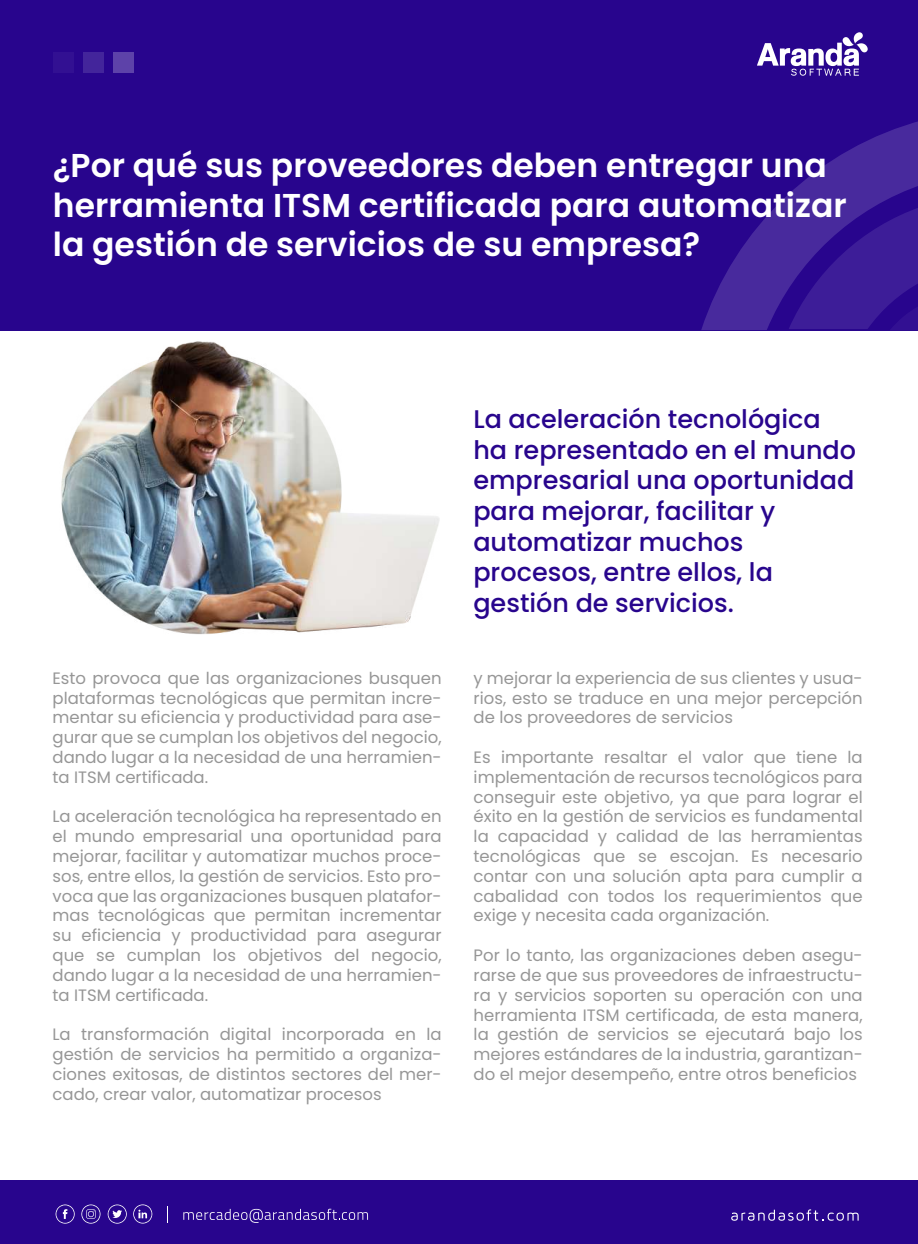
<style>
.page{position:relative;width:918px;height:1244px;background:#fff}
.page>*{position:absolute;margin:0;border:0;box-sizing:border-box;transform-origin:0 0}
.t1{font:600 33px/39.6px "Poppins";color:#fff}
.t2{font:500 25.5px/30.6px "Poppins";color:#28058d}
.t3{font:16.5px/19.8px "Poppins";color:#969696;text-align:justify}
</style>
<div class="page">
<div style="left:0;top:0;width:918px;height:330px;background:#28058d"></div>
<div style="left:53px;top:52px;width:21px;height:21px;background:#321092"></div>
<div style="left:83px;top:52px;width:21px;height:21px;background:#43259b"></div>
<div style="left:113px;top:52px;width:20px;height:21px;background:#5d42a9"></div>
<svg style="left:757px;top:32px;width:111px;height:44px"></svg>
<div style="left:0;top:1180px;width:918px;height:63px;background:#28058d"></div>
<svg style="left:731px;top:1209px;width:128px;height:11px"></svg>
<svg style="left:56px;top:1204px;width:19px;height:19px"></svg>
<svg style="left:133px;top:1204px;width:19px;height:19px"></svg>
<svg style="left:108px;top:1204px;width:19px;height:19px"></svg>
<svg style="left:81px;top:1204px;width:19px;height:19px"></svg>
<svg style="left:183px;top:1208px;width:185px;height:14px"></svg>
<svg style="left:701px;top:121px;width:217px;height:209px"></svg>
<img style="left:0;top:330px;width:463px;height:305px">
<h1 class="t1" style="left:53px;top:146px;width:795px">¿Por qué sus proveedores deben entregar una herramienta ITSM certificada para automatizar la gestión de servicios de su empresa?</h1>
<p class="t3" style="left:53px;top:668px;width:391px">Esto provoca que las organizaciones busquen plataformas tecnológicas que permitan incre&shy;mentar su eficiencia y productividad para ase&shy;gurar que se cumplan los objetivos del negocio, dando lugar a la necesidad de una herramien&shy;ta ITSM certificada.</p>
<p class="t3" style="left:53px;top:806px;width:391px">La aceleración tecnológica ha representado en el mundo empresarial una oportunidad para mejorar, facilitar y automatizar muchos proce&shy;sos, entre ellos, la gestión de servicios. Esto pro&shy;voca que las organizaciones busquen platafor&shy;mas tecnológicas que permitan incrementar su eficiencia y productividad para asegurar que se cumplan los objetivos del negocio, dando lugar a la necesidad de una herramien&shy;ta ITSM certificada.</p>
<p class="t3" style="left:53px;top:1024px;width:391px">La transformación digital incorporada en la gestión de servicios ha permitido a organiza&shy;ciones exitosas, de distintos sectores del mer&shy;cado, crear valor, automatizar procesos</p>
<h2 class="t2" style="left:473px;top:404px;width:384px">La aceleración tecnológica ha representado en el mundo empresarial una oportunidad para mejorar, facilitar y automatizar muchos procesos, entre ellos, la gestión de servicios.</h2>
<p class="t3" style="left:474px;top:668px;width:391px">y mejorar la experiencia de sus clientes y usua&shy;rios, esto se traduce en una mejor percepción de los proveedores de servicios</p>
<p class="t3" style="left:474px;top:747px;width:391px">Es importante resaltar el valor que tiene la implementación de recursos tecnológicos para conseguir este objetivo, ya que para lograr el éxito en la gestión de servicios es fundamental la capacidad y calidad de las herramientas tecnológicas que se escojan. Es necesario contar con una solución apta para cumplir a cabalidad con todos los requerimientos que exige y necesita cada organización.</p>
<p class="t3" style="left:474px;top:945px;width:391px">Por lo tanto, las organizaciones deben asegu&shy;rarse de que sus proveedores de infraestructu&shy;ra y servicios soporten su operación con una herramienta ITSM certificada, de esta manera, la gestión de servicios se ejecutará bajo los mejores estándares de la industria, garantizan&shy;do el mejor desempeño, entre otros beneficios</p>
</div>
